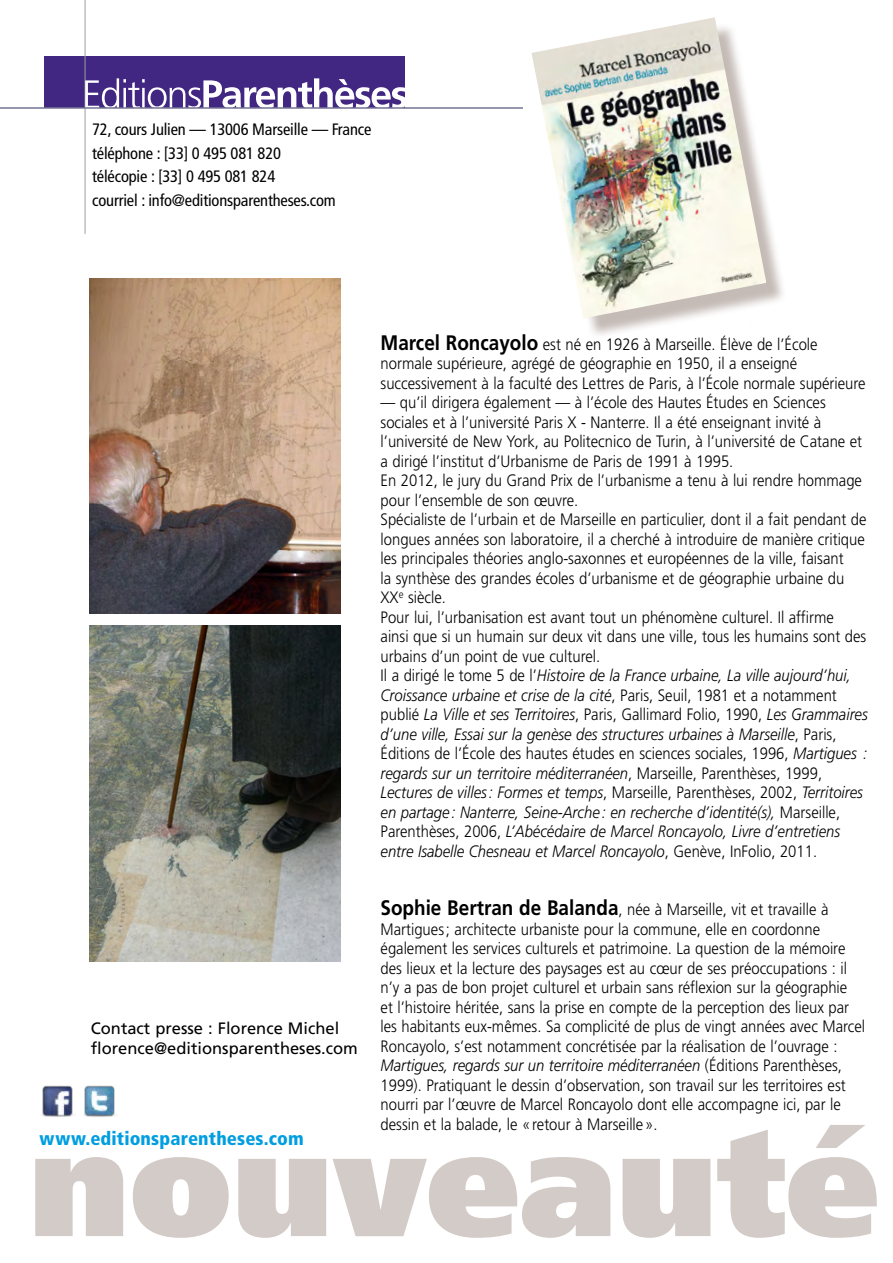
<style>
.page{position:relative;width:893px;height:1263px;background:#fff}
.page>*{position:absolute;margin:0;border:0;box-sizing:border-box;transform-origin:0 0}
.t1{font:900 148.2px "Frutiger LT Std";color:#d3cbc7}
.t2{font:900 condensed 18.9px "Frutiger LT Std";letter-spacing:.005em;color:#009ee0}
.t3{font:300 16.5px/19.5px "Frutiger LT Std";color:#000;scale:.9 1}
.t4{font:condensed 16.5px/23.5px "Frutiger LT Std";letter-spacing:-.01em;color:#000}
.t5{font:16.5px/19.5px "Frutiger LT Std";color:#000}
.s1{font-weight:700;font-size:21px}
.s2{font-style:italic}
</style>
<div class="page">
<div style="left:45px;top:56px;width:360px;height:52px;background:#412682"></div>
<hr style="left:85px;top:0;width:1px;height:234px;background:#9c9e9f">
<svg style="left:85px;top:78px;width:322px;height:30px"></svg>
<hr style="left:0;top:108px;width:523px;height:1px;background:#969799">
<img style="left:42px;top:1085px;width:31px;height:32px">
<img style="left:84px;top:1085px;width:31px;height:32px">
<img style="left:89px;top:278px;width:252px;height:336px">
<img style="left:89px;top:626px;width:252px;height:335px">
<div style="left:537px;top:23px;width:250px;height:316px;background:#b1a49e;opacity:.75"></div>
<img style="left:531px;top:17px;width:235px;height:301px">
<p class="t4" style="left:92px;top:118px;width:281px">72, cours Julien — 13006 Marseille — France téléphone : [33] 0 495 081 820<br>télécopie : [33] 0 495 081 824<br>courriel : info@editionsparentheses.com</p>
<p class="t3" style="left:381px;top:334px;width:540px"><span class="s1">Marcel Roncayolo</span> est né en 1926 à Marseille. Élève de l’École normale supérieure, agrégé de géographie en 1950, il a enseigné successivement à la faculté des Lettres de Paris, à l’École normale supérieure</p>
<p class="t3" style="left:381px;top:393px;width:543px">— qu’il dirigera également — à l’école des Hautes Études en Sciences sociales et à l’université Paris X - Nanterre. Il a été enseignant invité à l’université de New York, au Politecnico de Turin, à l’université de Catane et a dirigé l’institut d’Urbanisme de Paris de 1991 à 1995.<br>En 2012, le jury du Grand Prix de l’urbanisme a tenu à lui rendre hommage pour l’ensemble de son œuvre.<br>Spécialiste de l’urbain et de Marseille en particulier, dont il a fait pendant de longues années son laboratoire, il a cherché à introduire de manière critique les principales théories anglo-saxonnes et européennes de la ville, faisant<br>la synthèse des grandes écoles d’urbanisme et de géographie urbaine du XX<sup>e</sup> siècle.<br>Pour lui, l’urbanisation est avant tout un phénomène culturel. Il affirme<br>ainsi que si un humain sur deux vit dans une ville, tous les humains sont des urbains d’un point de vue culturel.<br>Il a dirigé le tome 5 de l’<span class="s2">Histoire de la France urbaine, La ville aujourd’hui, Croissance urbaine et crise de la cité</span>, Paris, Seuil, 1981 et a notamment publié <span class="s2">La Ville et ses Territoires</span>, Paris, Gallimard Folio, 1990, <span class="s2">Les Grammaires d’une ville, Essai sur la genèse des structures urbaines à Marseille</span>, Paris, Éditions de l’École des hautes études en sciences sociales, 1996, <span class="s2">Martigues : regards sur un territoire méditerranéen</span>, Marseille, Parenthèses, 1999, <span class="s2">Lectures de villes: Formes et temps</span>, Marseille, Parenthèses, 2002, <span class="s2">Territoires en partage : Nanterre, Seine-Arche: en recherche d’identité(s),</span> Marseille, Parenthèses, 2006, <span class="s2">L’Abécédaire de Marcel Roncayolo, Livre d’entretiens entre Isabelle Chesneau et Marcel Roncayolo</span>, Genève, InFolio, 2011.</p>
<p class="t3" style="left:381px;top:900px;width:540px"><span class="s1">Sophie Bertran de Balanda</span>, née à Marseille, vit et travaille à Martigues; architecte urbaniste pour la commune, elle en coordonne également les services culturels et patrimoine. La question de la mémoire des lieux et la lecture des paysages est au cœur de ses préoccupations : il n’y a pas de bon projet culturel et urbain sans réflexion sur la géographie<br>et l’histoire héritée, sans la prise en compte de la perception des lieux par les habitants eux-mêmes. Sa complicité de plus de vingt années avec Marcel Roncayolo, s’est notamment concrétisée par la réalisation de l’ouvrage :<br><span class="s2">Martigues, regards sur un territoire méditerranéen</span> (Éditions Parenthèses, 1999). Pratiquant le dessin d’observation, son travail sur les territoires est nourri par l’œuvre de Marcel Roncayolo dont elle accompagne ici, par le dessin et la balade, le «retour à Marseille».</p>
<p class="t5" style="left:91px;top:1019px;width:269px">Contact presse : Florence Michel florence@editionsparentheses.com</p>
<h1 class="t1" style="left:28px;top:1093px;width:852px">nouveauté</h1>
<p class="t2" style="left:40px;top:1127px;width:266px">www.editionsparentheses.com</p>
</div>
